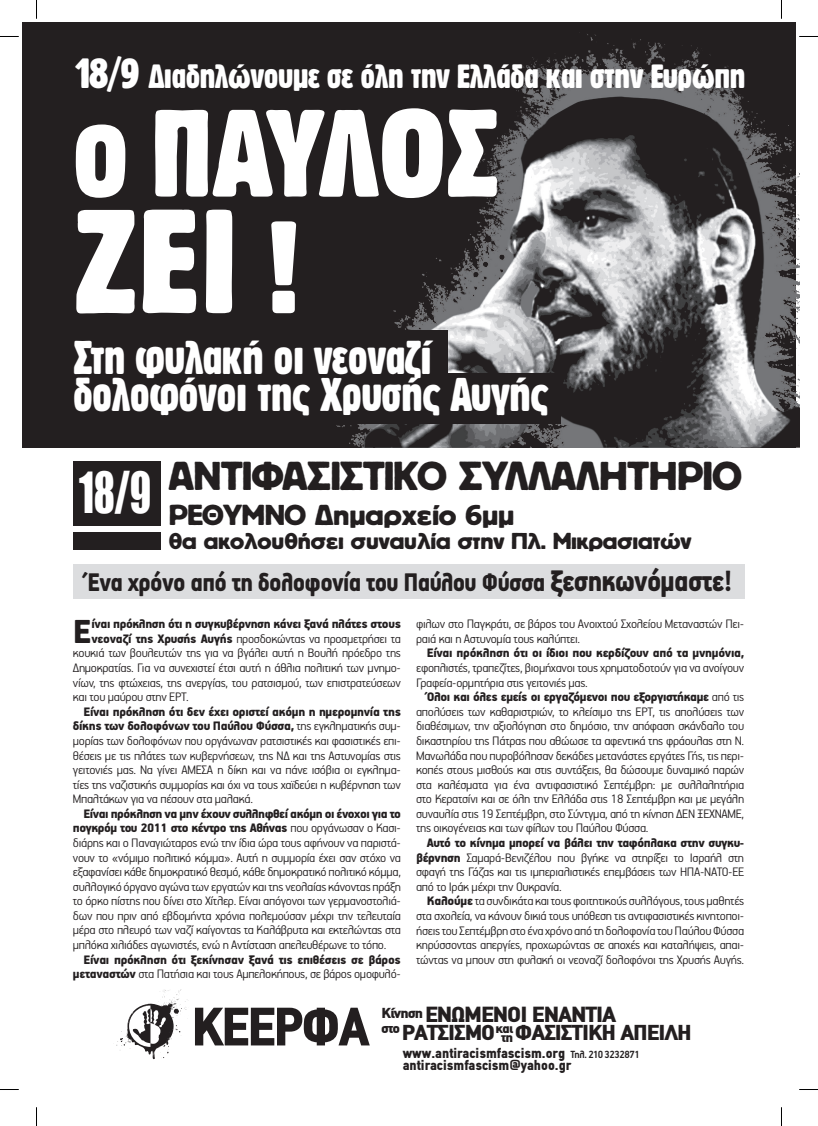
<style>
.page{position:relative;width:818px;height:1126px;background:#fff}
.page>*{position:absolute;margin:0;border:0;box-sizing:border-box;transform-origin:0 0}
.t1{font:500 condensed 143.75px "Block";color:#fff;scale:1.11 1}
.t2{font:500 condensed 120.38px "Block";letter-spacing:-.005em;color:#fff;scale:1.11 1}
.t3{font:900 condensed 54.25px "PF Din Text";letter-spacing:-.04em;color:#231f20;scale:1.1 1}
.t4{font:52px "Impact";color:#fff;scale:.76 1}
.t5{font:500 condensed 45.88px/37.1px "Block";letter-spacing:-.01em;color:#fff;scale:1.05 1}
.t6{font:500 40.25px "Block";letter-spacing:-.01em;color:#231f20;scale:1.08 1}
.t7{font:900 37.38px "PF Handbook Pro";color:#231f20}
.t8{font:500 condensed 32.62px "Block";letter-spacing:-.01em;color:#fff;scale:1.09 1}
.t9{font:500 28.75px "Block";letter-spacing:-.01em;color:#231f20;scale:1.1 1}
.t10{font:900 28.62px "PF Handbook Pro";letter-spacing:-.03em;color:#231f20;scale:.9 1}
.t11{font:500 23px "Block";letter-spacing:-.01em;color:#231f20;scale:1.1 1}
.t12{font:900 condensed 22px "PF Din Text";letter-spacing:-.04em;color:#231f20;scale:1.24 1}
.t13{font:900 condensed 21.75px "PF Din Text";letter-spacing:-.04em;color:#231f20;scale:1.24 1}
.t14{font:900 condensed 14.5px/12.5px "PF Din Text";color:#231f20;scale:1.08 1}
.t15{font:900 condensed 14.5px "PF Din Text";color:#231f20;scale:1.24 1}
.t16{font:900 condensed 14.12px "PF Din Text";color:#231f20;scale:1.24 1}
.t17{font:300 13.75px/14.6px "PF Handbook Pro";letter-spacing:-.02em;color:#231f20;text-align:justify}
.t18{font:900 13.75px/14.6px "PF Handbook Pro";letter-spacing:-.025em;color:#231f20;text-align:right}
.t19{font:900 condensed 13.62px "PF Din Text";color:#231f20;scale:1.24 1}
.s1{font-size:40.75px}
.s2{font-size:98.38px}
.s3{font-size:126px}
.s4{font-size:32.88px}
.s5{font-weight:900}
.s6{font-weight:300}
.s7{font-family:"PF Handbook Pro";font-weight:700;font-stretch:normal;font-size:11.62px}
</style>
<div class="page">
<div style="left:73px;top:564px;width:670px;height:35px;background:#dcdddf"></div>
<svg style="left:116px;top:989px;width:72px;height:70px"></svg>
<div style="left:22px;top:22px;width:773px;height:425px;background:#231f20"></div>
<img style="left:336px;top:29px;width:462px;height:418px">
<div style="left:73px;top:460px;width:87px;height:65px;background:#231f20"></div>
<div style="left:73px;top:532px;width:87px;height:17px;background:#231f20"></div>
<div style="left:66px;top:330px;width:381px;height:49px;background:#231f20"></div>
<div style="left:66px;top:372px;width:493px;height:51px;background:#231f20"></div>
<svg style="left:0;top:36px;width:19px;height:1px"></svg>
<svg style="left:799px;top:36px;width:18px;height:1px"></svg>
<svg style="left:0;top:1089px;width:19px;height:1px"></svg>
<svg style="left:799px;top:1089px;width:18px;height:1px"></svg>
<svg style="left:36px;top:0;width:1px;height:19px"></svg>
<svg style="left:36px;top:1107px;width:1px;height:18px"></svg>
<h3 class="t8" style="left:72px;top:59px;width:618px"><span class="s1">18/9</span> Διαδηλώνουμε σε όλη την Ελλάδα και στην Ευρώπη</h3>
<h2 class="t2" style="left:73px;top:89px;width:385px"><span class="s2">O</span> ΠΑΥΛΟΣ</h2>
<h1 class="t1" style="left:73px;top:185px;width:207px">ZEI <span class="s3">!</span></h1>
<h3 class="t5" style="left:73px;top:340px;width:454px">Στη φυλακή οι νεοναζί δολοφόνοι της Χρυσής Αυγής</h3>
<h3 class="t4" style="left:79px;top:452px;width:96px">18/9</h3>
<h3 class="t6" style="left:169px;top:454px;width:532px">ΑΝΤΙΦΑΣΙΣΤΙΚΟ ΣΥΛΛΑΛΗΤΗΡΙΟ</h3>
<h3 class="t9" style="left:169px;top:499px;width:315px">ΡΕΘΥΜΝΟ Δημαρχείο 6μμ</h3>
<h3 class="t11" style="left:169px;top:528px;width:476px">θα ακολουθήσει συναυλία στην Πλ. Μικρασιατών</h3>
<h3 class="t10" style="left:87px;top:565px;width:717px">Ένα χρόνο από τη δολοφονία του Παύλου Φύσσα <span class="s4">ξεσηκωνόμαστε!</span></h3>
<h3 class="t7" style="left:73px;top:608px;width:20px">Ε</h3>
<p class="t18" style="left:91px;top:616px;width:311px">ίναι πρόκληση ότι η συγκυβέρνηση κάνει ξανά πλάτες στους</p>
<p class="t17" style="left:416px;top:616px;width:329px">φιλων στο Παγκράτι, σε βάρος του Ανοιχτού Σχολείου Μεταναστών Πει&shy;ραιά και η Αστυνομία τους καλύπτει.</p>
<p class="t18" style="left:426px;top:645px;width:319px">Είναι πρόκληση ότι οι ίδιοι που κερδίζουν από τα μνημόνια,</p>
<p class="t17" style="left:416px;top:660px;width:329px">εφοπλιστές, τραπεζίτες, βιομήχανοι τους χρηματοδοτούν για να ανοίγουν<br>Γραφεία-ορμητήρια στις γειτονιές μας.</p>
<p class="t17" style="left:416px;top:689px;width:329px;text-indent:11px"><span class="s5">Όλοι και όλες εμείς οι εργαζόμενοι που εξοργιστήκαμε</span> από τις απολύσεις των καθαριστριών, το κλείσιμο της ΕΡΤ, τις απολύσεις των διαθέσιμων, την αξιολόγηση στο δημόσιο, την απόφαση σκάνδαλο του δικαστηρίου της Πάτρας που αθώωσε τα αφεντικά της φράουλας στη Ν.<br>Μανωλάδα που πυροβόλησαν δεκάδες μετανάστες εργάτες Γής, τις περι&shy;κοπές στους μισθούς και στις συντάξεις, θα δώσουμε δυναμικό παρών στα καλέσματα για ένα αντιφασιστικό Σεπτέμβρη: με συλλαλητήρια στο Κερατσίνι και σε όλη την Ελλάδα στις 18 Σεπτέμβρη και με μεγάλη συναυλία στις 19 Σεπτέμβρη, στο Σύντγμα, από τη κίνηση ΔΕΝ ΞΕΧΝΑΜΕ, της οικογένειας και των φίλων του Παύλου Φύσσα.</p>
<p class="t17" style="left:416px;top:834px;width:329px;text-indent:11px"><span class="s5">Αυτό το κίνημα μπορεί να βάλει την ταφόπλακα στην συγκυ&shy;βέρνηση</span> Σαμαρά-Βενιζέλου που βγήκε να στηρίξει το Ισραήλ στη σφαγή της Γάζας και τις ιμπεριαλιστικές επεμβάσεις των ΗΠΑ-ΝΑΤΟ-ΕΕ από το Ιράκ μέχρι την Ουκρανία.</p>
<p class="t17" style="left:416px;top:893px;width:329px;text-indent:11px"><span class="s5">Καλούμε</span> τα συνδικάτα και τους φοιτητικούς συλλόγους, τους μαθητές στα σχολεία, να κάνουν δικιά τους υπόθεση τις αντιφασιστικές κινητοποι&shy;ήσεις του Σεπτέμβρη στο ένα χρόνο από τη δολοφονία του Παύλου Φύσσα κηρύσσοντας απεργίες, προχωρώντας σε αποχές και καταλήψεις, απαι&shy;τώντας να μπουν στη φυλακή οι νεοναζί δολοφόνοι της Χρυσής Αυγής.</p>
<p class="t17" style="left:91px;top:630px;width:311px"><span class="s5">νεοναζί της Χρυσής Αυγής</span> προσδοκώντας να προσμετρήσει τα</p>
<p class="t17" style="left:73px;top:645px;width:329px">κουκιά των βουλευτών της για να βγάλει αυτή η Βουλή πρόεδρο της</p>
<p class="t17" style="left:73px;top:660px;width:329px">Δημοκρατίας. Για να συνεχιστεί έτσι αυτή η άθλια πολιτική των μνημο-</p>
<p class="t17" style="left:73px;top:674px;width:329px">νίων, της φτώχειας, της ανεργίας, του ρατσισμού, των επιστρατεύσεων</p>
<p class="t17" style="left:73px;top:689px;width:117px">και του μαύρου στην ΕΡΤ.</p>
<p class="t17" style="left:73px;top:703px;width:329px;text-indent:11px"><span class="s5">Είναι πρόκληση ότι δεν έχει οριστεί ακόμη η ημερομηνία της δίκης των δολοφόνων του Παύλου Φύσσα,</span> της εγκληματικής συμ&shy;μορίας των δολοφόνων που οργάνωναν ρατσιστικές και φασιστικές επι&shy;θέσεις με τις πλάτες των κυβερνήσεων, της ΝΔ και της Αστυνομίας στις γειτονιές μας. Να γίνει ΑΜΕΣΑ η δίκη και να πάνε ισόβια οι εγκλημα&shy;τίες της ναζιστικής συμμορίας και όχι να τους χαϊδεύει η κυβέρνηση των Μπαλτάκων για να πέσουν στα μαλακά.</p>
<p class="t17" style="left:73px;top:805px;width:329px;text-indent:11px"><span class="s5">Είναι πρόκληση να μην έχουν συλληφθεί ακόμη οι ένοχοι για το πογκρόμ του 2011 στο κέντρο της Αθήνας</span> που οργάνωσαν ο Κασι&shy;διάρης και ο Παναγιώταρος ενώ την ίδια ώρα τους αφήνουν να παριστά&shy;νουν το «νόμιμο πολιτικό κόμμα». Αυτή η συμμορία έχει σαν στόχο να εξαφανίσει κάθε δημοκρατικό θεσμό, κάθε δημοκρατικό πολιτικό κόμμα, συλλογικό όργανο αγώνα των εργατών και της νεολαίας κάνοντας πράξη το όρκο πίστης που δίνει στο Χίτλερ. Είναι απόγονοι των γερμανοστολιά&shy;δων που πριν από εβδομήντα χρόνια πολεμούσαν μέχρι την τελευταία μέρα στο πλευρό των ναζί καίγοντας τα Καλάβρυτα και εκτελώντας στα μπλόκα χιλιάδες αγωνιστές, ενώ η Αντίσταση απελευθέρωνε το τόπο.</p>
<p class="t18" style="left:73px;top:951px;width:329px">Είναι πρόκληση ότι ξεκίνησαν ξανά τις επιθέσεις σε βάρος μεταναστών <span class="s6">στα Πατήσια και τους Αμπελοκήπους, σε βάρος ομοφυλό-</span></p>
<h3 class="t3" style="left:191px;top:994px;width:163px">KEEΡΦΑ</h3>
<h3 class="t12" style="left:425px;top:1001px;width:156px">ΕΝΩΜΕΝΟΙ ΕΝΑΝΤΙΑ</h3>
<h3 class="t13" style="left:401px;top:1019px;width:235px">ΡΑΤΣΙΣΜΟ ΦΑΣΙΣΤΙΚΗ ΑΠΕΙΛΗ</h3>
<p class="t15" style="left:381px;top:1003px;width:35px">Κίνηση</p>
<p class="t16" style="left:381px;top:1019px;width:17px">στο</p>
<p class="t19" style="left:495px;top:1019px;width:16px">και</p>
<p class="t19" style="left:501px;top:1028px;width:11px">τη</p>
<p class="t14" style="left:402px;top:1046px;width:221px">www.antiracismfascism.org <span class="s7">Τηλ. 210 3232871 </span>antiracismfascism@yahoo.gr</p>
</div>
